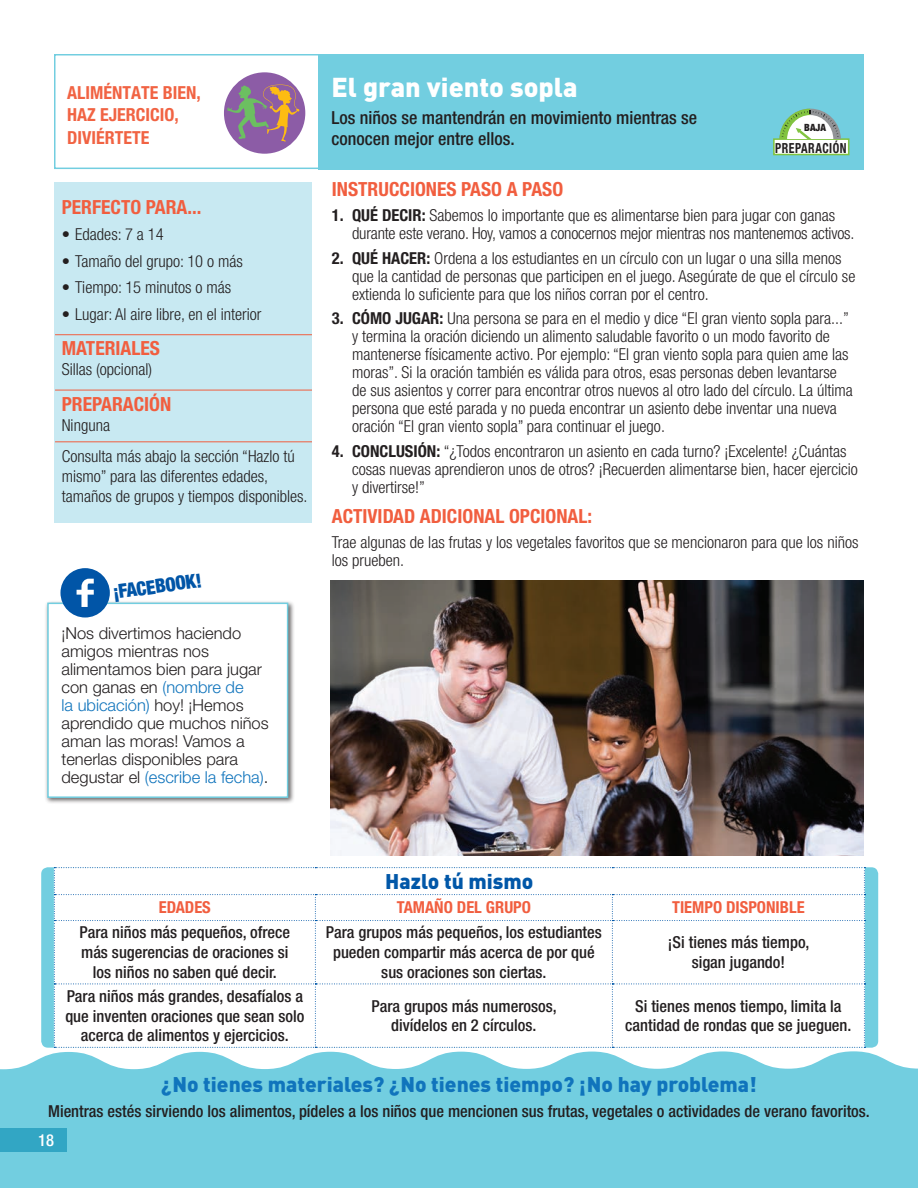
<style>
.page{position:relative;width:918px;height:1188px;background:#fff}
.page>*{position:absolute;margin:0;border:0;box-sizing:border-box;transform-origin:0 0}
.t1{font:900 27px "DIN";color:#fff}
.t2{font:900 21px "DIN";color:#1074bc}
.t3{font:900 21px "DIN";color:#0157a8}
.t4{font:700 condensed 19.5px "Helvetica Neue LT Std";color:#f15e3f}
.t5{font:900 condensed 19.5px "Helvetica Neue LT Std";color:#0155a7;scale:.95 1}
.t6{font:500 condensed 18px/21.6px "Helvetica Neue LT Std";color:#231f20}
.t7{font:700 condensed 18px/22.5px "Helvetica Neue LT Std";color:#f16343}
.t8{font:300 condensed 16.5px/18px "Helvetica Neue LT Std";color:#231f20}
.t9{font:500 condensed 16.5px/19.8px "Helvetica Neue LT Std";color:#231f20;text-align:center}
.t10{font:300 16.5px/18px "Helvetica Neue LT Std";color:#231f20}
.t11{font:700 condensed 16.5px "Helvetica Neue LT Std";color:#f15e3f}
.t12{font:500 condensed 16.5px "Helvetica Neue LT Std";color:#fff}
.t13{font:700 condensed 13.95px "Helvetica Neue LT Std";letter-spacing:.045em;color:#231f20;scale:.85 1}
.t14{font:900 condensed 10.05px "Helvetica Neue LT Std";color:#231f20}
.s1{color:#1074bc}
.s2{font-weight:700}
</style>
<div class="page">
<svg style="left:0;top:1046px;width:918px;height:142px;background:#7ed2e2"></svg>
<div style="left:54px;top:182px;width:258px;height:341px;background:#c8e9f2"></div>
<div style="left:45px;top:600px;width:250px;height:205px;background:#231f20;opacity:.69"></div>
<div style="left:47px;top:603px;width:241px;height:195px;background:#fff;border:2px solid #72cee0"></div>
<div style="left:41px;top:867px;width:837px;height:181px;background:#72cee0;border-radius:7px"></div>
<div style="left:54px;top:54px;width:283px;height:115px;border:2px solid #72cee0"></div>
<div style="left:318px;top:54px;width:546px;height:115px;background:#72cee0"></div>
<div style="left:224px;top:72px;width:81px;height:82px;background:#8c5ca6;border-radius:50%"></div>
<svg style="left:227px;top:84px;width:73px;height:58px"></svg>
<div style="left:774px;top:139px;width:75px;height:16px;background:#fff"></div>
<div style="left:773px;top:138px;width:76px;height:17px;border:2px solid #81c340"></div>
<svg style="left:779px;top:109px;width:62px;height:30px"></svg>
<hr style="left:55px;top:334px;width:257px;height:1px;background:#f15e3f">
<hr style="left:55px;top:390px;width:257px;height:1px;background:#f15e3f">
<hr style="left:55px;top:441px;width:257px;height:1px;background:#f15e3f">
<div style="left:60px;top:568px;width:50px;height:50px;background:#0155a7;border-radius:50%"></div>
<svg style="left:77px;top:579px;width:17px;height:28px"></svg>
<img style="left:330px;top:580px;width:534px;height:276px">
<div style="left:54px;top:867px;width:811px;height:181px;background:#fff"></div>
<div style="left:0;top:1128px;width:68px;height:24px;background:#32a6c4"></div>
<p class="t7" style="left:67px;top:81px;width:135px">ALIMÉNTATE BIEN,<br>HAZ EJERCICIO,<br>DIVIÉRTETE</p>
<h4 class="t4" style="left:62px;top:195px;width:141px">PERFECTO PARA...</h4>
<p class="t8" style="left:62px;top:225px;width:103px">• Edades: 7 a 14</p>
<p class="t8" style="left:62px;top:252px;width:183px">• Tamaño del grupo: 10 o más</p>
<p class="t8" style="left:62px;top:278px;width:171px">• Tiempo: 15 minutos o más</p>
<p class="t8" style="left:62px;top:305px;width:201px">• Lugar: Al aire libre, en el interior</p>
<h4 class="t4" style="left:62px;top:337px;width:100px">MATERIALES</h4>
<p class="t8" style="left:62px;top:360px;width:92px">Sillas (opcional)</p>
<h4 class="t4" style="left:62px;top:392px;width:111px">PREPARACIÓN</h4>
<p class="t8" style="left:62px;top:416px;width:50px">Ninguna</p>
<p class="t8" style="left:62px;top:447px;width:247px;line-height:19.8px">Consulta más abajo la sección “Hazlo tú mismo” para las diferentes edades, tamaños de grupos y tiempos disponibles.</p>
<p class="t5" style="left:111px;top:580px;width:95px;rotate:-8deg">¡FACEBOOK!</p>
<p class="t10" style="left:62px;top:624px;width:209px">¡Nos divertimos haciendo amigos mientras nos alimentamos bien para jugar con ganas en <span class="s1">(nombre de<br>la ubicación)</span> hoy! ¡Hemos aprendido que muchos niños aman las moras! Vamos a tenerlas disponibles para degustar el <span class="s1">(escribe la fecha)</span>.</p>
<h3 class="t1" style="left:332px;top:69px;width:248px">El gran viento sopla</h3>
<p class="t6" style="left:332px;top:106px;width:367px">Los niños se mantendrán en movimiento mientras se conocen mejor entre ellos.</p>
<p class="t14" style="left:804px;top:121px;width:23px">BAJA</p>
<p class="t13" style="left:775px;top:139px;width:86px">PREPARACIÓN</p>
<h4 class="t4" style="left:332px;top:177px;width:233px">INSTRUCCIONES PASO A PASO</h4>
<p class="t8" style="left:352px;top:206px;width:504px;text-indent:-20px"><span class="s2">1. QUÉ DECIR:</span> Sabemos lo importante que es alimentarse bien para jugar con ganas durante este verano. Hoy, vamos a conocernos mejor mientras nos mantenemos activos.</p>
<p class="t8" style="left:352px;top:249px;width:505px;text-indent:-20px"><span class="s2">2. QUÉ HACER:</span> Ordena a los estudiantes en un círculo con un lugar o una silla menos que la cantidad de personas que participen en el juego. Asegúrate de que el círculo se extienda lo suficiente para que los niños corran por el centro.</p>
<p class="t8" style="left:352px;top:309px;width:502px;text-indent:-20px"><span class="s2">3. CÓMO JUGAR:</span> Una persona se para en el medio y dice “El gran viento sopla para...” y termina la oración diciendo un alimento saludable favorito o un modo favorito de mantenerse físicamente activo. Por ejemplo: “El gran viento sopla para quien ame las moras”. Si la oración también es válida para otros, esas personas deben levantarse de sus asientos y correr para encontrar otros nuevos al otro lado del círculo. La última persona que esté parada y no pueda encontrar un asiento debe inventar una nueva oración “El gran viento sopla” para continuar el juego.</p>
<p class="t8" style="left:352px;top:442px;width:507px;text-indent:-20px"><span class="s2">4. CONCLUSIÓN:</span> “¿Todos encontraron un asiento en cada turno? ¡Excelente! ¿Cuántas cosas nuevas aprendieron unos de otros? ¡Recuerden alimentarse bien, hacer ejercicio y divertirse!”</p>
<h4 class="t4" style="left:332px;top:505px;width:262px">ACTIVIDAD ADICIONAL OPCIONAL:</h4>
<p class="t8" style="left:332px;top:533px;width:528px">Trae algunas de las frutas y los vegetales favoritos que se mencionaron para que los niños los prueben.</p>
<h5 class="t11" style="left:159px;top:898px;width:53px">EDADES</h5>
<p class="t9" style="left:80px;top:922px;width:212px">Para niños más pequeños, ofrece más sugerencias de oraciones si los niños no saben qué decir.</p>
<p class="t9" style="left:65px;top:986px;width:241px">Para niños más grandes, desafíalos a que inventen oraciones que sean solo acerca de alimentos y ejercicios.</p>
<h4 class="t3" style="left:385px;top:867px;width:150px">Hazlo tú mismo</h4>
<h5 class="t11" style="left:397px;top:898px;width:136px">TAMAÑO DEL GRUPO</h5>
<p class="t9" style="left:326px;top:922px;width:278px">Para grupos más pequeños, los estudiantes pueden compartir más acerca de por qué sus oraciones son ciertas.</p>
<p class="t9" style="left:371px;top:996px;width:187px">Para grupos más numerosos, divídelos en 2 círculos.</p>
<h5 class="t11" style="left:672px;top:898px;width:134px">TIEMPO DISPONIBLE</h5>
<p class="t9" style="left:668px;top:932px;width:143px">¡Si tienes más tiempo, sigan jugando!</p>
<p class="t9" style="left:625px;top:996px;width:228px">Si tienes menos tiempo, limita la cantidad de rondas que se jueguen.</p>
<h4 class="t2" style="left:161px;top:1070px;width:597px">¿No tienes materiales? ¿No tienes tiempo? ¡No hay problema!</h4>
<p class="t9" style="left:48px;top:1101px;width:823px">Mientras estés sirviendo los alimentos, pídeles a los niños que mencionen sus frutas, vegetales o actividades de verano favoritos.</p>
<p class="t12" style="left:38px;top:1130px;width:17px">18</p>
</div>
